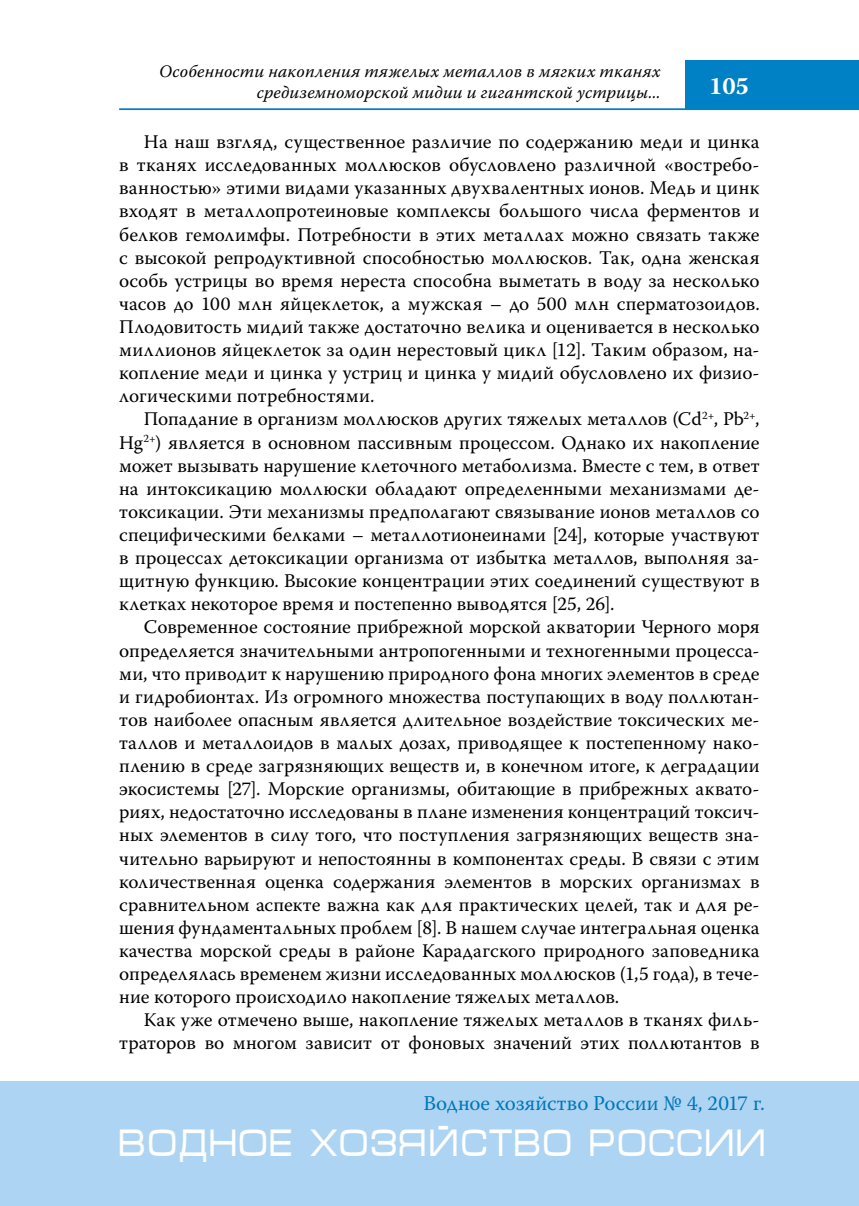
<style>
.page{position:relative;width:859px;height:1206px;background:#fff}
.page>*{position:absolute;margin:0;border:0;box-sizing:border-box;transform-origin:0 0}
.t1{font:38.5px "Micra";color:#fff;scale:.81 1}
.t2{font:700 24.5px "Warnock Pro";color:#fff}
.t3{font:21px "Warnock Pro";color:#0077b6}
.t4{font:19.25px/23.1px "Warnock Pro";color:#000;text-align:justify}
.t5{font:italic 17.5px/21px "Warnock Pro";letter-spacing:.01em;color:#000;text-align:right}
</style>
<div class="page">
<hr style="left:119px;top:108px;width:739px;height:2px;background:#0080c5">
<div style="left:685px;top:60px;width:173px;height:50px;background:#0080c5"></div>
<div style="left:0;top:1081px;width:858px;height:124px;background:#add4f3"></div>
<p class="t5" style="left:159px;top:60px;width:502px">особенности накопления тяжелых металлов в мягких тканях средиземноморской мидии и гигантской устрицы...</p>
<p class="t2" style="left:708px;top:71px;width:41px">105</p>
<p class="t4" style="left:119px;top:130px;width:641px;text-indent:25px">На наш взгляд, существенное различие по содержанию меди и цинка в тканях исследованных моллюсков обусловлено различной «востребо&shy;ванностью» этими видами указанных двухвалентных ионов. Медь и цинк входят в металлопротеиновые комплексы большого числа ферментов и белков гемолимфы. Потребности в этих металлах можно связать также с высокой репродуктивной способностью моллюсков. Так, одна женская особь устрицы во время нереста способна выметать в воду за несколько часов до 100 млн яйцеклеток, а мужская – до 500 млн сперматозоидов.<br>Плодовитость мидий также достаточно велика и оценивается в несколько миллионов яйцеклеток за один нерестовый цикл [12]. Таким образом, на&shy;копление меди и цинка у устриц и цинка у мидий обусловлено их физио&shy;логическими потребностями.</p>
<p class="t4" style="left:119px;top:407px;width:642px;text-indent:25px">Попадание в организм моллюсков других тяжелых металлов (Cd<sup>2+</sup>, Pb<sup>2+</sup>, Hg<sup>2+</sup>) является в основном пассивным процессом. Однако их накопление может вызывать нарушение клеточного метаболизма. Вместе с тем, в ответ на интоксикацию моллюски обладают определенными механизмами де&shy;токсикации. Эти механизмы предполагают связывание ионов металлов со специфическими белками – металлотионеинами [24], которые участвуют в процессах детоксикации организма от избытка металлов, выполняя за&shy;щитную функцию. Высокие концентрации этих соединений существуют в клетках некоторое время и постепенно выводятся [25, 26].</p>
<p class="t4" style="left:119px;top:615px;width:641px;text-indent:25px">Современное состояние прибрежной морской акватории Черного моря определяется значительными антропогенными и техногенными процесса&shy;ми, что приводит к нарушению природного фона многих элементов в среде и гидробионтах. Из огромного множества поступающих в воду поллютан&shy;тов наиболее опасным является длительное воздействие токсических ме&shy;таллов и металлоидов в малых дозах, приводящее к постепенному нако&shy;плению в среде загрязняющих веществ и, в конечном итоге, к деградации экосистемы [27]. Морские организмы, обитающие в прибрежных аквато&shy;риях, недостаточно исследованы в плане изменения концентраций токсич&shy;ных элементов в силу того, что поступления загрязняющих веществ зна&shy;чительно варьируют и непостоянны в компонентах среды. В связи с этим количественная оценка содержания элементов в морских организмах в сравнительном аспекте важна как для практических целей, так и для ре&shy;шения фундаментальных проблем [8]. В нашем случае интегральная оценка качества морской среды в районе Карадагского природного заповедника определялась временем жизни исследованных моллюсков (1,5 года), в тече&shy;ние которого происходило накопление тяжелых металлов.</p>
<p class="t4" style="left:119px;top:1008px;width:641px;text-align:right">Как уже отмечено выше, накопление тяжелых металлов в тканях филь&shy;траторов во многом зависит от фоновых значений этих поллютантов в</p>
<p class="t3" style="left:423px;top:1090px;width:343px">Водное хозяйство России № 4, 2017 г.</p>
<h1 class="t1" style="left:119px;top:1122px;width:801px">ВОДНОЕ ХОЗЯЙСТВО РОССИИ</h1>
</div>
